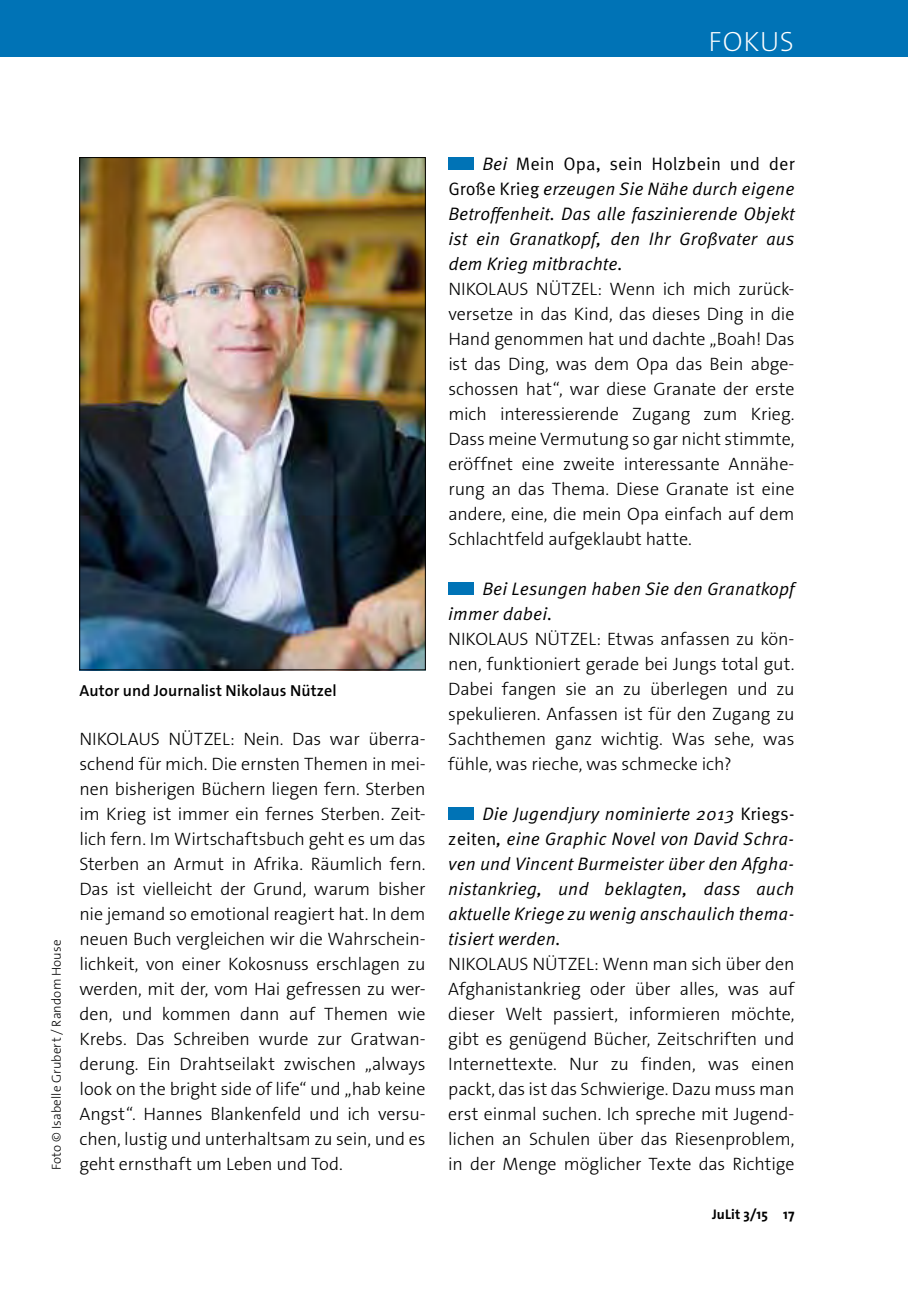
<style>
.page{position:relative;width:908px;height:1304px;background:#fff}
.page>*{position:absolute;margin:0;border:0;box-sizing:border-box;transform-origin:0 0}
.t1{font:200 28px "The Sans Os F";letter-spacing:.025em;color:#fff}
.t2{font:300 18px/25px "The Sans Os F";letter-spacing:-.005em;color:#000;text-align:justify}
.t3{font:18px/25px "Meta OT Norm Ita";letter-spacing:.005em;color:#000;text-align:justify}
.t4{font:18px "Meta OT Norm";letter-spacing:.005em;color:#000}
.t5{font:600 16px "The Sans Os F";letter-spacing:.005em;color:#000}
.t6{font:700 14px "The Sans Os F";letter-spacing:.01em;color:#000}
.t7{font:300 13px "The Sans Os F";letter-spacing:.01em;color:#000}
.s1{font-family:"Meta OT Norm Ita"}
.s2{font-family:"Meta OT Norm"}
</style>
<div class="page">
<div style="left:0;top:0;width:907px;height:57px;background:#0073b6"></div>
<div style="left:448px;top:157px;width:25px;height:13px;background:#0073b6"></div>
<div style="left:448px;top:582px;width:25px;height:13px;background:#0073b6"></div>
<div style="left:448px;top:807px;width:25px;height:13px;background:#0073b6"></div>
<img style="left:81px;top:159px;width:342px;height:509px">
<h1 class="t1" style="left:708px;top:24px;width:87px">FOKUS</h1>
<p class="t7" style="left:48px;top:1170px;width:232px;rotate:-90deg">Foto © Isabelle Grubert / Random House</p>
<p class="t5" style="left:79px;top:680px;width:258px">Autor und Journalist Nikolaus Nützel</p>
<p class="t2" style="left:79px;top:727px;width:347px">NIKOLAUS NÜTZEL: Nein. Das war überra&shy;schend für mich. Die ernsten Themen in mei&shy;nen bisherigen Büchern liegen fern. Sterben im Krieg ist immer ein fernes Sterben. Zeit&shy;lich fern. Im Wirtschaftsbuch geht es um das Sterben an Armut in Afrika. Räumlich fern.<br>Das ist vielleicht der Grund, warum bisher nie jemand so emotional reagiert hat. In dem neuen Buch vergleichen wir die Wahrschein&shy;lichkeit, von einer Kokosnuss erschlagen zu werden, mit der, vom Hai gefressen zu wer&shy;den, und kommen dann auf Themen wie Krebs. Das Schreiben wurde zur Gratwan&shy;derung. Ein Drahtseilakt zwischen „always look on the bright side of life“ und „hab keine Angst“. Hannes Blankenfeld und ich versu&shy;chen, lustig und unterhaltsam zu sein, und es geht ernsthaft um Leben und Tod.</p>
<p class="t4" style="left:482px;top:153px;width:313px"><span class="s1">Bei</span> Mein Opa, sein Holzbein und der</p>
<p class="t3" style="left:448px;top:177px;width:347px"><span class="s2">Große Krieg</span> erzeugen Sie Nähe durch eigene Betroffenheit. Das alle faszinierende Objekt ist ein Granatkopf, den Ihr Großvater aus dem Krieg mitbrachte.</p>
<p class="t2" style="left:448px;top:277px;width:347px">NIKOLAUS NÜTZEL: Wenn ich mich zurück&shy;versetze in das Kind, das dieses Ding in die Hand genommen hat und dachte „Boah! Das ist das Ding, was dem Opa das Bein abge&shy;schossen hat“, war diese Granate der erste mich interessierende Zugang zum Krieg.<br>Dass meine Vermutung so gar nicht stimmte, eröffnet eine zweite interessante Annähe&shy;rung an das Thema. Diese Granate ist eine andere, eine, die mein Opa einfach auf dem Schlachtfeld aufgeklaubt hatte.</p>
<p class="t3" style="left:448px;top:577px;width:347px;text-indent:34px">Bei Lesungen haben Sie den Granatkopf immer dabei.</p>
<p class="t2" style="left:448px;top:627px;width:347px">NIKOLAUS NÜTZEL: Etwas anfassen zu kön&shy;nen, funktioniert gerade bei Jungs total gut.<br>Dabei fangen sie an zu überlegen und zu spekulieren. Anfassen ist für den Zugang zu Sachthemen ganz wichtig. Was sehe, was fühle, was rieche, was schmecke ich?</p>
<p class="t3" style="left:448px;top:802px;width:347px;text-indent:34px">Die Jugendjury nominierte 2013 <span class="s2">Kriegs&shy;zeiten</span>, eine Graphic Novel von David Schra&shy;ven und Vincent Burmeister über den Afgha&shy;nistankrieg, und beklagten, dass auch aktuelle Kriege zu wenig anschaulich thema&shy;tisiert werden.</p>
<p class="t2" style="left:448px;top:952px;width:347px">NIKOLAUS NÜTZEL: Wenn man sich über den Afghanistankrieg oder über alles, was auf dieser Welt passiert, informieren möchte, gibt es genügend Bücher, Zeitschriften und Internettexte. Nur zu finden, was einen packt, das ist das Schwierige. Dazu muss man erst einmal suchen. Ich spreche mit Jugend&shy;lichen an Schulen über das Riesenproblem, in der Menge möglicher Texte das Richtige</p>
<p class="t6" style="left:711px;top:1205px;width:84px">JuLit 3/15 17</p>
</div>
